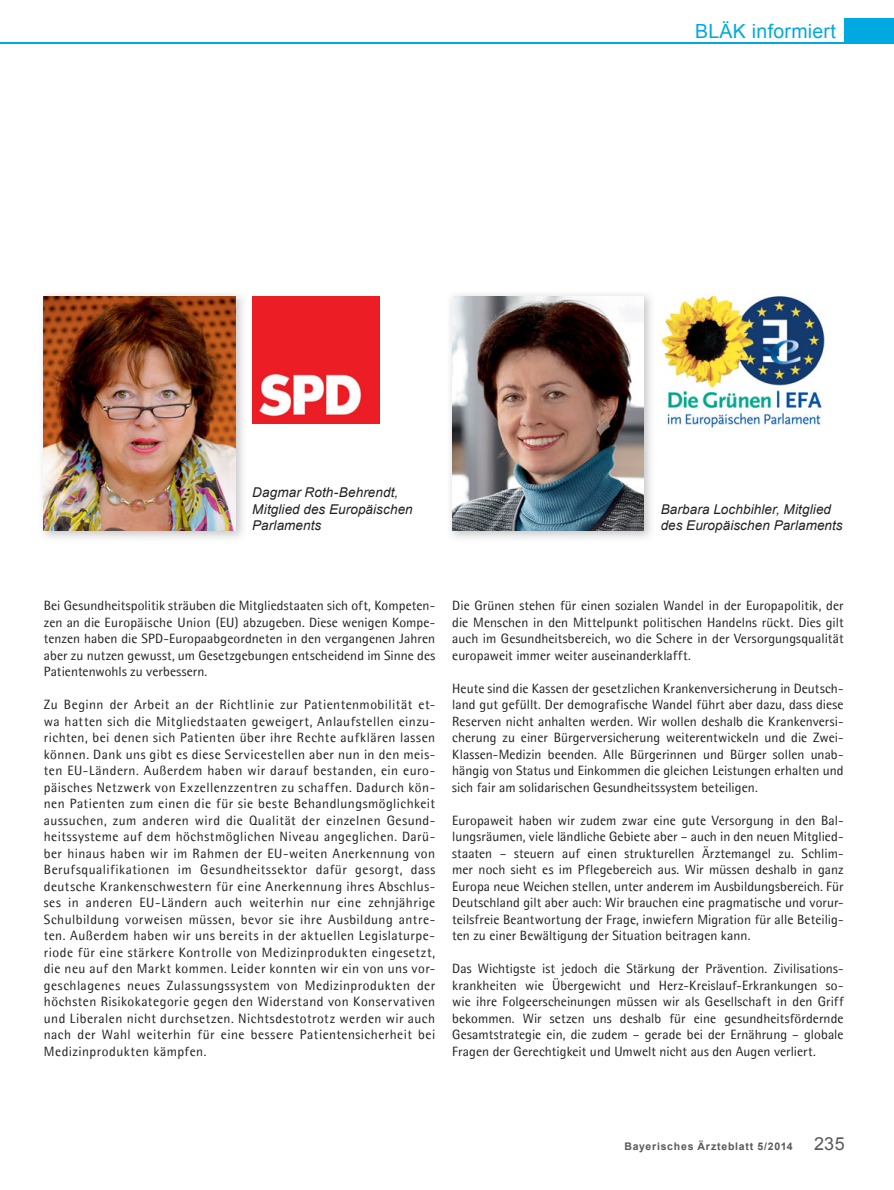
<style>
.page{position:relative;width:894px;height:1190px;background:#fff}
.page>*{position:absolute;margin:0;border:0;box-sizing:border-box;transform-origin:0 0}
.t1{font:19.5px "Arial";letter-spacing:.015em;color:#00a9e0}
.t2{font:13.5px/16.5px "Agfa Rotis Semisans";letter-spacing:.005em;color:#231f20;text-align:justify}
.t3{font:italic 13.5px/16.5px "Arial";letter-spacing:.005em;color:#231f20}
.t4{font:700 10.5px "Arial";letter-spacing:.075em;color:#58595b}
.s1{font-weight:400;font-size:18px}
</style>
<div class="page">
<hr style="left:0;top:43px;width:893px;height:1px;background:#00a9e0">
<div style="left:843px;top:18px;width:50px;height:26px;background:#00a9e0"></div>
<img style="left:661px;top:294px;width:164px;height:136px">
<img style="left:450px;top:294px;width:201px;height:244px">
<img style="left:452px;top:296px;width:191px;height:234px">
<img style="left:252px;top:296px;width:128px;height:128px">
<img style="left:42px;top:294px;width:201px;height:244px">
<img style="left:44px;top:296px;width:191px;height:234px">
<h1 class="t1" style="left:695px;top:20px;width:142px">BLÄK informiert</h1>
<p class="t3" style="left:252px;top:484px;width:162px">Dagmar Roth-Behrendt,<br>Mitglied des Europäischen<br>Parlaments</p>
<p class="t3" style="left:660px;top:501px;width:183px">Barbara Lochbihler, Mitglied des Europäischen Parlaments</p>
<p class="t2" style="left:44px;top:597px;width:393px">Bei Gesundheitspolitik sträuben die Mitgliedstaaten sich oft, Kompeten&shy;zen an die Europäische Union (EU) abzugeben. Diese wenigen Kompe&shy;tenzen haben die SPD-Europaabgeordneten in den vergangenen Jahren aber zu nutzen gewusst, um Gesetzgebungen entscheidend im Sinne des Patientenwohls zu verbessern.</p>
<p class="t2" style="left:44px;top:696px;width:393px">Zu Beginn der Arbeit an der Richtlinie zur Patientenmobilität et&shy;wa hatten sich die Mitgliedstaaten geweigert, Anlaufstellen einzu&shy;richten, bei denen sich Patienten über ihre Rechte aufklären lassen können. Dank uns gibt es diese Servicestellen aber nun in den meis&shy;ten EU-Ländern. Außerdem haben wir darauf bestanden, ein euro&shy;päisches Netzwerk von Exzellenzzentren zu schaffen. Dadurch kön&shy;nen Patienten zum einen die für sie beste Behandlungsmöglichkeit aussuchen, zum anderen wird die Qualität der einzelnen Gesund&shy;heitssysteme auf dem höchstmöglichen Niveau angeglichen. Darü&shy;ber hinaus haben wir im Rahmen der EU-weiten Anerkennung von Berufsqualifikationen im Gesundheitssektor dafür gesorgt, dass deutsche Krankenschwestern für eine Anerkennung ihres Abschlus&shy;ses in anderen EU-Ländern auch weiterhin nur eine zehnjährige Schulbildung vorweisen müssen, bevor sie ihre Ausbildung antre&shy;ten. Außerdem haben wir uns bereits in der aktuellen Legislaturpe&shy;riode für eine stärkere Kontrolle von Medizinprodukten eingesetzt, die neu auf den Markt kommen. Leider konnten wir ein von uns vor&shy;geschlagenes neues Zulassungssystem von Medizinprodukten der höchsten Risikokategorie gegen den Widerstand von Konservativen und Liberalen nicht durchsetzen. Nichtsdestotrotz werden wir auch nach der Wahl weiterhin für eine bessere Patientensicherheit bei Medizinprodukten kämpfen.</p>
<p class="t2" style="left:452px;top:597px;width:393px">Die Grünen stehen für einen sozialen Wandel in der Europapolitik, der die Menschen in den Mittelpunkt politischen Handelns rückt. Dies gilt auch im Gesundheitsbereich, wo die Schere in der Versorgungsqualität europaweit immer weiter auseinanderklafft.</p>
<p class="t2" style="left:452px;top:680px;width:393px">Heute sind die Kassen der gesetzlichen Krankenversicherung in Deutsch&shy;land gut gefüllt. Der demografische Wandel führt aber dazu, dass diese Reserven nicht anhalten werden. Wir wollen deshalb die Krankenversi&shy;cherung zu einer Bürgerversicherung weiterentwickeln und die Zwei-Klassen-Medizin beenden. Alle Bürgerinnen und Bürger sollen unab&shy;hängig von Status und Einkommen die gleichen Leistungen erhalten und sich fair am solidarischen Gesundheitssystem beteiligen.</p>
<p class="t2" style="left:452px;top:812px;width:393px">Europaweit haben wir zudem zwar eine gute Versorgung in den Bal&shy;lungsräumen, viele ländliche Gebiete aber – auch in den neuen Mitglied&shy;staaten – steuern auf einen strukturellen Ärztemangel zu. Schlim&shy;mer noch sieht es im Pflegebereich aus. Wir müssen deshalb in ganz Europa neue Weichen stellen, unter anderem im Ausbildungsbereich. Für Deutschland gilt aber auch: Wir brauchen eine pragmatische und vorur&shy;teilsfreie Beantwortung der Frage, inwiefern Migration für alle Beteilig&shy;ten zu einer Bewältigung der Situation beitragen kann.</p>
<p class="t2" style="left:452px;top:960px;width:393px">Das Wichtigste ist jedoch die Stärkung der Prävention. Zivilisations&shy;krankheiten wie Übergewicht und Herz-Kreislauf-Erkrankungen so&shy;wie ihre Folgeerscheinungen müssen wir als Gesellschaft in den Griff bekommen. Wir setzen uns deshalb für eine gesundheitsfördernde Gesamtstrategie ein, die zudem – gerade bei der Ernährung – globale Fragen der Gerechtigkeit und Umwelt nicht aus den Augen verliert.</p>
<p class="t4" style="left:624px;top:1140px;width:222px">Bayerisches Ärzteblatt 5/2014 <span class="s1">235</span></p>
</div>
